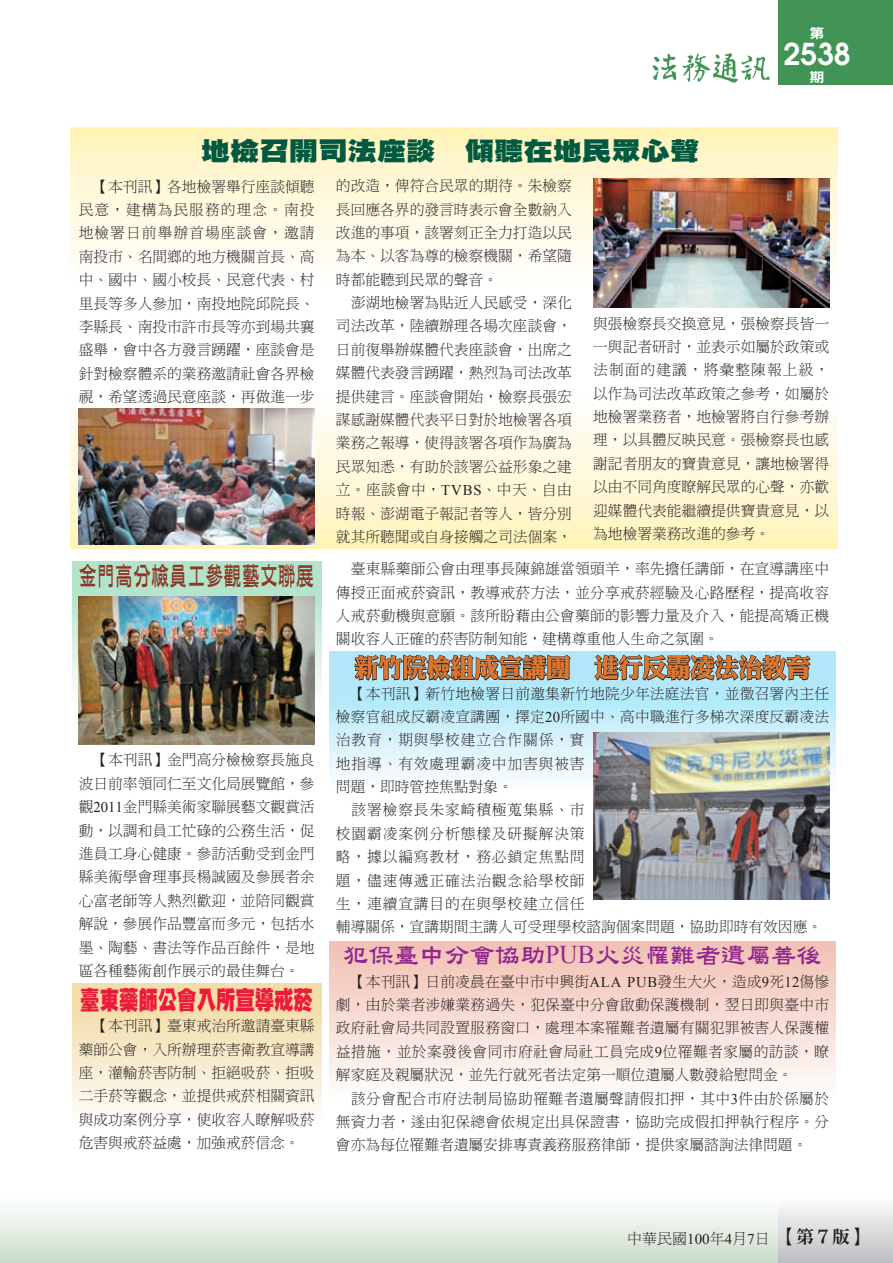
<style>
.page{position:relative;width:893px;height:1263px;background:#fff}
.page>*{position:absolute;margin:0;border:0;box-sizing:border-box;transform-origin:0 0}
.t1{font:600 30px "Avant Garde";color:#fff}
.t2{font:25.5px "DF Li Shu W7 HK BF";color:#90268f}
.t3{font:25.5px "DF Li King Hei XB WIN BF";color:#de762d;scale:.94 1}
.t4{font:25.5px "DF Hei Std W12";color:#005940;scale:1.15 1}
.t5{font:25.5px "DF Ya Yi Std W6";color:#8c392a;scale:.71 1}
.t6{font:25.5px "DF Hei Std W12";color:#ed1a3a;scale:.76 1}
.t7{font:15px "DF Ming Std W3";color:#231f20}
.t8{font:14.85px/23.4px "DF Ming Std W3";color:#231f20;text-align:justify}
.t9{font:14.85px "DF Ming Std W3";letter-spacing:.06em;color:#231f20}
.t10{font:13.5px "DF Hei Std W9";color:#fff;scale:1.11 1}
.s1{font-family:"Times New Roman"}
.s2{font-family:"DF Ming Std W9";font-size:18px}
</style>
<div class="page">
<div style="left:0;top:1191px;width:893px;height:72px;background:linear-gradient(to bottom,#fff,#ccddca)"></div>
<div style="left:778px;top:0;width:115px;height:85px;background:#419455"></div>
<img style="left:652px;top:53px;width:25px;height:27px">
<img style="left:682px;top:53px;width:28px;height:29px">
<img style="left:742px;top:55px;width:28px;height:25px">
<img style="left:710px;top:53px;width:32px;height:30px">
<div style="left:778px;top:1191px;width:115px;height:72px;background:linear-gradient(to bottom,#fff,#bdbec1)"></div>
<div style="left:330px;top:652px;width:506px;height:157px;background:linear-gradient(to bottom,#a1e2f9,#fff)"></div>
<div style="left:70px;top:128px;width:768px;height:157px;background:linear-gradient(to bottom,#fff4bc,#fefeff)"></div>
<div style="left:70px;top:391px;width:768px;height:157px;background:linear-gradient(to bottom,#fefeff,#fff4bc)"></div>
<svg style="left:72px;top:561px;width:249px;height:158px;background:#b9e5cd"></svg>
<div style="left:72px;top:983px;width:249px;height:158px;background:linear-gradient(to bottom,#f1d89d,#fff)"></div>
<div style="left:330px;top:942px;width:506px;height:157px;background:linear-gradient(to bottom,#f2bfb2,#fefdfc)"></div>
<svg style="left:354px;top:654px;width:218px;height:28px;background:#738e99"></svg>
<svg style="left:593px;top:654px;width:218px;height:28px;background:#76929e"></svg>
<img style="left:79px;top:596px;width:236px;height:149px">
<img style="left:593px;top:732px;width:236px;height:168px">
<img style="left:79px;top:409px;width:236px;height:135px">
<img style="left:593px;top:178px;width:236px;height:129px">
<p class="t10" style="left:810px;top:26px;width:15px">第</p>
<h1 class="t1" style="left:783px;top:35px;width:69px">2538</h1>
<p class="t10" style="left:810px;top:69px;width:15px">期</p>
<h2 class="t4" style="left:201px;top:137px;width:435px">地檢召開司法座談 傾聽在地民眾心聲</h2>
<p class="t8" style="left:336px;top:174px;width:237px">的改造，俾符合民眾的期待。朱檢察長回應各界的發言時表示會全數納入改進的事項，該署刻正全力打造以民為本、以客為尊的檢察機關，希望隨時都能聽到民眾的聲音。</p>
<p class="t8" style="left:336px;top:291px;width:237px;text-indent:15px">澎湖地檢署為貼近人民感受，深化司法改革，陸續辦理各場次座談會，日前復舉辦媒體代表座談會，出席之媒體代表發言踴躍，熱烈為司法改革提供建言。座談會開始，檢察長張宏謀感謝媒體代表平日對於地檢署各項業務之報導，使得該署各項作為廣為民眾知悉，有助於該署公益形象之建立。座談會中，<span class="s1">TVBS</span>、中天、自由時報、澎湖電子報記者等人，皆分別就其所聽聞或自身接觸之司法個案，</p>
<p class="t8" style="left:79px;top:174px;width:237px;text-indent:15px">【本刊訊】各地檢署舉行座談傾聽民意，建構為民服務的理念。南投地檢署日前舉辦首場座談會，邀請南投市、名間鄉的地方機關首長、高中、國中、國小校長、民意代表、村里長等多人參加，南投地院邱院長、李縣長、南投市許市長等亦到場共襄盛舉，會中各方發言踴躍，座談會是針對檢察體系的業務邀請社會各界檢視，希望透過民意座談，再做進一步</p>
<p class="t8" style="left:593px;top:311px;width:237px">與張檢察長交換意見，張檢察長皆一一與記者研討，並表示如屬於政策或法制面的建議，將彙整陳報上級，以作為司法改革政策之參考，如屬於地檢署業務者，地檢署將自行參考辦理，以具體反映民意。張檢察長也感謝記者朋友的寶貴意見，讓地檢署得以由不同角度瞭解民眾的心聲，亦歡迎媒體代表能繼續提供寶貴意見，以為地檢署業務改進的參考。</p>
<h2 class="t5" style="left:79px;top:562px;width:333px">金門高分檢員工參觀藝文聯展</h2>
<p class="t8" style="left:79px;top:748px;width:237px;text-indent:15px">【本刊訊】金門高分檢檢察長施良波日前率領同仁至文化局展覽館，參觀<span class="s1">2011</span>金門縣美術家聯展藝文觀賞活動，以調和員工忙碌的公務生活，促進員工身心健康。參訪活動受到金門縣美術學會理事長楊誠國及參展者余心富老師等人熱烈歡迎，並陪同觀賞解說，參展作品豐富而多元，包括水墨、陶藝、書法等作品百餘件，是地區各種藝術創作展示的最佳舞台。</p>
<h2 class="t6" style="left:80px;top:985px;width:308px">臺東藥師公會入所宣導戒菸</h2>
<p class="t8" style="left:79px;top:1014px;width:237px;text-indent:15px">【本刊訊】臺東戒治所邀請臺東縣藥師公會，入所辦理菸害衛教宣導講座，灌輸菸害防制、拒絕吸菸、拒吸二手菸等觀念，並提供戒菸相關資訊與成功案例分享，使收容人瞭解吸菸危害與戒菸益處，加強戒菸信念。</p>
<p class="t8" style="left:336px;top:557px;width:495px;text-indent:15px">臺東縣藥師公會由理事長陳錦雄當領頭羊，率先擔任講師，在宣導講座中傳授正面戒菸資訊，教導戒菸方法，並分享戒菸經驗及心路歷程，提高收容人戒菸動機與意願。該所盼藉由公會藥師的影響力量及介入，能提高矯正機關收容人正確的菸害防制知能，建構尊重他人生命之氛圍。</p>
<h2 class="t3" style="left:355px;top:655px;width:486px">新竹院檢組成宣講團　進行反霸凌法治教育</h2>
<p class="t8" style="left:351px;top:681px;width:480px">【本刊訊】新竹地檢署日前邀集新竹地院少年法庭法官，並徵召署內主任</p>
<p class="t8" style="left:336px;top:705px;width:495px">檢察官組成反霸凌宣講團，擇定<span class="s1">20</span>所國中、高中職進行多梯次深度反霸凌法</p>
<p class="t9" style="left:336px;top:732px;width:250px">治教育，期與學校建立合作關係，實</p>
<p class="t9" style="left:336px;top:755px;width:250px">地指導、有效處理霸凌中加害與被害</p>
<p class="t8" style="left:336px;top:775px;width:178px">問題，即時管控焦點對象。</p>
<p class="t9" style="left:352px;top:802px;width:235px">該署檢察長朱家崎積極蒐集縣、市</p>
<p class="t9" style="left:336px;top:825px;width:250px">校園霸凌案例分析態樣及研擬解決策</p>
<p class="t9" style="left:336px;top:849px;width:250px">略，據以編寫教材，務必鎖定焦點問</p>
<p class="t9" style="left:336px;top:872px;width:250px">題，儘速傳遞正確法治觀念給學校師</p>
<p class="t9" style="left:336px;top:896px;width:250px">生，連續宣講目的在與學校建立信任</p>
<p class="t8" style="left:336px;top:915px;width:488px">輔導關係，宣講期間主講人可受理學校諮詢個案問題，協助即時有效因應。</p>
<h2 class="t2" style="left:343px;top:943px;width:480px">犯保臺中分會協助<span class="s1">PUB</span>火災罹難者遺屬善後</h2>
<p class="t8" style="left:336px;top:969px;width:495px;text-indent:15px">【本刊訊】日前凌晨在臺中市中興街<span class="s1">ALA PUB</span>發生大火，造成<span class="s1">9</span>死<span class="s1">12</span>傷慘劇，由於業者涉嫌業務過失，犯保臺中分會啟動保護機制，翌日即與臺中市政府社會局共同設置服務窗口，處理本案罹難者遺屬有關犯罪被害人保護權益措施，並於案發後會同市府社會局社工員完成<span class="s1">9</span>位罹難者家屬的訪談，瞭解家庭及親屬狀況，並先行就死者法定第一順位遺屬人數發給慰問金。</p>
<p class="t8" style="left:336px;top:1086px;width:495px;text-indent:15px">該分會配合市府法制局協助罹難者遺屬聲請假扣押，其中<span class="s1">3</span>件由於係屬於無資力者，遂由犯保總會依規定出具保證書，協助完成假扣押執行程序。分會亦為每位罹難者遺屬安排專責義務服務律師，提供家屬諮詢法律問題。</p>
<p class="t7" style="left:627px;top:1230px;width:243px">中華民國<span class="s1">100</span>年<span class="s1">4</span>月<span class="s1">7</span>日<span class="s2">【第７版】</span></p>
</div>
